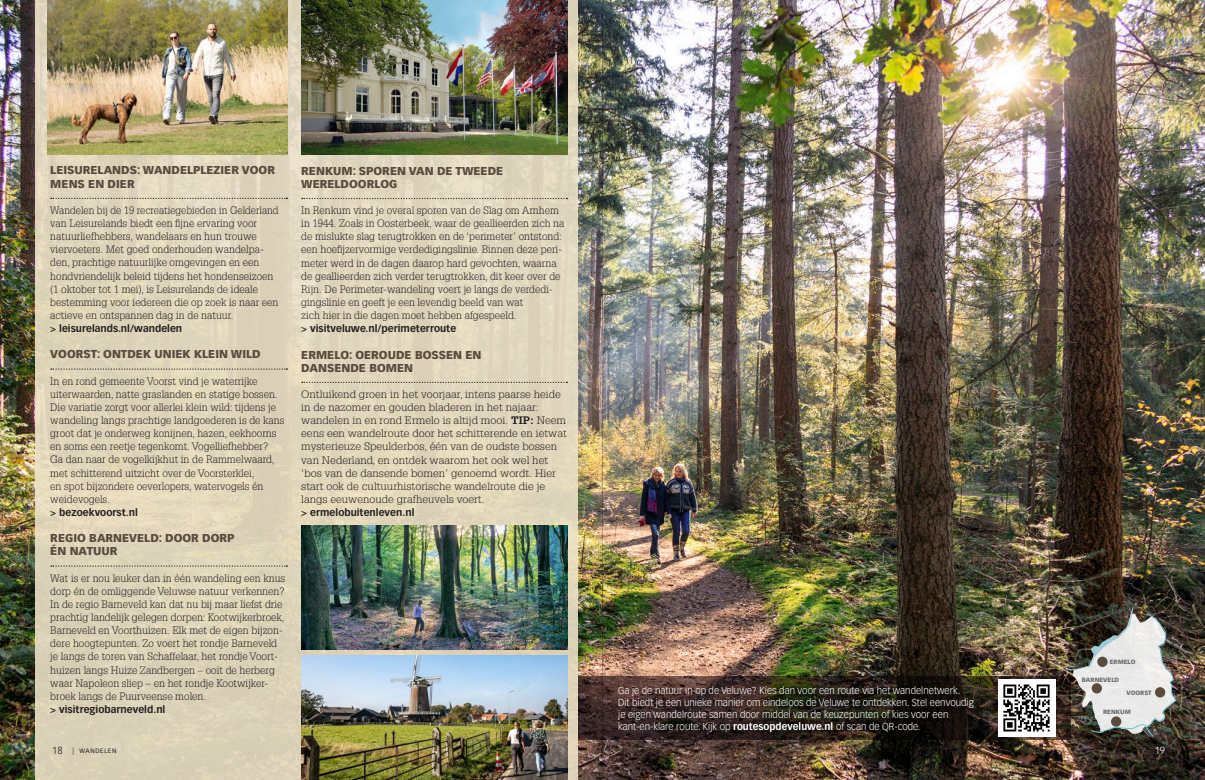
<style>
.page{position:relative;width:1205px;height:780px;background:#fff}
.page>*{position:absolute;margin:0;border:0;box-sizing:border-box;transform-origin:0 0}
.t1{font:900 11.25px/13.1px "Vectora LT Std";color:#5b4a3e}
.t2{font:300 10.62px/13.1px "Glypha LT Std";color:#231f20}
.t3{font:300 10.62px/13.1px "Glypha LT Std";color:#231f20;scale:1.08 1}
.t4{font:300 10px/11.9px "Vectora LT Std";color:#fff}
.t5{font:700 10px "Vectora LT Std";color:#231f20}
.t6{font:6.25px "Vectora LT Std";letter-spacing:.1em;color:#231f20}
.t7{font:900 6px "Vectora LT Std";color:#6c6d70}
.s1{font-weight:300;font-size:10px}
.s2{font-weight:300;font-size:7.5px}
.s3{font-weight:700}
</style>
<div class="page">
<img style="left:0;top:0;width:1205px;height:780px">
<div style="left:36px;top:0;width:542px;height:780px;background:linear-gradient(to bottom,#e2d7c0,#ddd3b7)"></div>
<svg style="left:51px;top:198px;width:236px;height:1px"></svg>
<svg style="left:51px;top:368px;width:236px;height:1px"></svg>
<svg style="left:51px;top:565px;width:236px;height:1px"></svg>
<svg style="left:302px;top:198px;width:265px;height:1px"></svg>
<svg style="left:302px;top:382px;width:265px;height:1px"></svg>
<img style="left:48px;top:0;width:239px;height:154px">
<img style="left:301px;top:656px;width:266px;height:124px">
<img style="left:301px;top:525px;width:266px;height:124px">
<svg style="left:578px;top:676px;width:492px;height:63px;background:#2d211c"></svg>
<img style="left:301px;top:0;width:266px;height:154px">
<img style="left:1064px;top:607px;width:113px;height:129px">
<div style="left:1155px;top:687px;width:10px;height:10px;background:#5b4a3e;border-radius:50%"></div>
<div style="left:1097px;top:656px;width:10px;height:11px;background:#5b4a3e;border-radius:50%"></div>
<div style="left:1111px;top:716px;width:10px;height:10px;background:#5b4a3e;border-radius:50%"></div>
<div style="left:1091px;top:683px;width:11px;height:10px;background:#5b4a3e;border-radius:50%"></div>
<img style="left:998px;top:679px;width:57px;height:57px">
<hr style="left:602px;top:0;width:1px;height:780px;background:#c7c8ca">
<p class="t1" style="left:50px;top:164px;width:226px">LEISURELANDS: WANDELPLEZIER VOOR<br>MENS EN DIER</p>
<p class="t2" style="left:50px;top:204px;width:230px">Wandelen bij de 19 recreatiegebieden in Gelderland van Leisurelands biedt een fijne ervaring voor natuurliefhebbers, wandelaars en hun trouwe viervoeters. Met goed onderhouden wandelpa&shy;den, prachtige natuurlijke omgevingen en een hondvriendelijk beleid tijdens het hondenseizoen (1 oktober tot 1 mei), is Leisurelands de ideale bestemming voor iedereen die op zoek is naar een actieve en ontspannen dag in de natuur.</p>
<p class="t5" style="left:50px;top:322px;width:133px">&gt; leisurelands.nl/wandelen</p>
<p class="t1" style="left:50px;top:347px;width:212px">VOORST: ONTDEK UNIEK KLEIN WILD</p>
<p class="t2" style="left:50px;top:374px;width:236px">In en rond gemeente Voorst vind je waterrijke uiterwaarden, natte graslanden en statige bossen.<br>Die variatie zorgt voor allerlei klein wild: tijdens je wandeling langs prachtige landgoederen is de kans groot dat je onderweg konijnen, hazen, eekhoorns en soms een reetje tegenkomt. Vogelliefhebber?<br>Ga dan naar de vogelkijkhut in de Rammelwaard, met schitterend uitzicht over de Voorsterklei,<br>en spot bijzondere oeverlopers, watervogels én weidevogels.</p>
<p class="t5" style="left:50px;top:506px;width:89px">&gt; bezoekvoorst.nl</p>
<p class="t1" style="left:50px;top:531px;width:186px">REGIO BARNEVELD: DOOR DORP<br>ÉN NATUUR</p>
<p class="t2" style="left:50px;top:571px;width:236px">Wat is er nou leuker dan in één wandeling een knus dorp én de omliggende Veluwse natuur verkennen?<br>In de regio Barneveld kan dat nu bij maar liefst drie prachtig landelijk gelegen dorpen: Kootwijkerbroek, Barneveld en Voorthuizen. Elk met de eigen bijzon&shy;dere hoogtepunten. Zo voert het rondje Barneveld je langs de toren van Schaffelaar, het rondje Voort&shy;huizen langs Huize Zandbergen – ooit de herberg waar Napoleon sliep – en het rondje Kootwijker&shy;broek langs de Puurveense molen.</p>
<p class="t5" style="left:50px;top:703px;width:117px">&gt; visitregiobarneveld.nl</p>
<p class="t6" style="left:52px;top:747px;width:66px"><span class="s1">18</span> <span class="s2">|</span> WANDELEN</p>
<p class="t1" style="left:301px;top:164px;width:204px">RENKUM: SPOREN VAN DE TWEEDE<br>WERELDOORLOG</p>
<p class="t2" style="left:301px;top:204px;width:265px">In Renkum vind je overal sporen van de Slag om Arnhem in 1944. Zoals in Oosterbeek, waar de geallieerden zich na de mislukte slag terugtrokken en de ‘perimeter’ ontstond: een hoefijzervormige verdedigingslinie. Binnen deze peri&shy;meter werd in de dagen daarop hard gevochten, waarna de geallieerden zich verder terugtrokken, dit keer over de Rijn. De Perimeter-wandeling voert je langs de verdedi&shy;gingslinie en geeft je een levendig beeld van wat<br>zich hier in die dagen moet hebben afgespeeld.</p>
<p class="t5" style="left:301px;top:322px;width:157px">&gt; visitveluwe.nl/perimeterroute</p>
<p class="t1" style="left:301px;top:348px;width:182px">ERMELO: OEROUDE BOSSEN EN<br>DANSENDE BOMEN</p>
<p class="t3" style="left:301px;top:388px;width:248px">Ontluikend groen in het voorjaar, intens paarse heide in de nazomer en gouden bladeren in het najaar: wandelen in en rond Ermelo is altijd mooi. <span class="s3">TIP:</span> Neem eens een wandelroute door het schitterende en ietwat mysterieuze Speulderbos, één van de oudste bossen van Nederland, en ontdek waarom het ook wel het ‘bos van de dansende bomen’ genoemd wordt. Hier start ook de cultuurhistorische wandelroute die je langs eeuwenoude grafheuvels voert.</p>
<p class="t5" style="left:301px;top:506px;width:115px">&gt; ermelobuitenleven.nl</p>
<p class="t4" style="left:618px;top:684px;width:357px">Ga je de natuur in op de Veluwe? Kies dan voor een route via het wandelnetwerk.<br>Dit biedt je een unieke manier om eindeloos de Veluwe te ontdekken. Stel eenvoudig je eigen wandelroute samen door middel van de keuzepunten of kies voor een kant-en-klare route. Kijk op <span class="s3">routesopdeveluwe.nl</span> of scan de QR-code.</p>
<p class="t7" style="left:1109px;top:658px;width:27px">ERMELO</p>
<p class="t7" style="left:1082px;top:676px;width:39px">BARNEVELD</p>
<p class="t7" style="left:1126px;top:688px;width:27px">VOORST</p>
<p class="t7" style="left:1103px;top:708px;width:29px">RENKUM</p>
<p class="t4" style="left:1154px;top:744px;width:12px">19</p>
</div>
